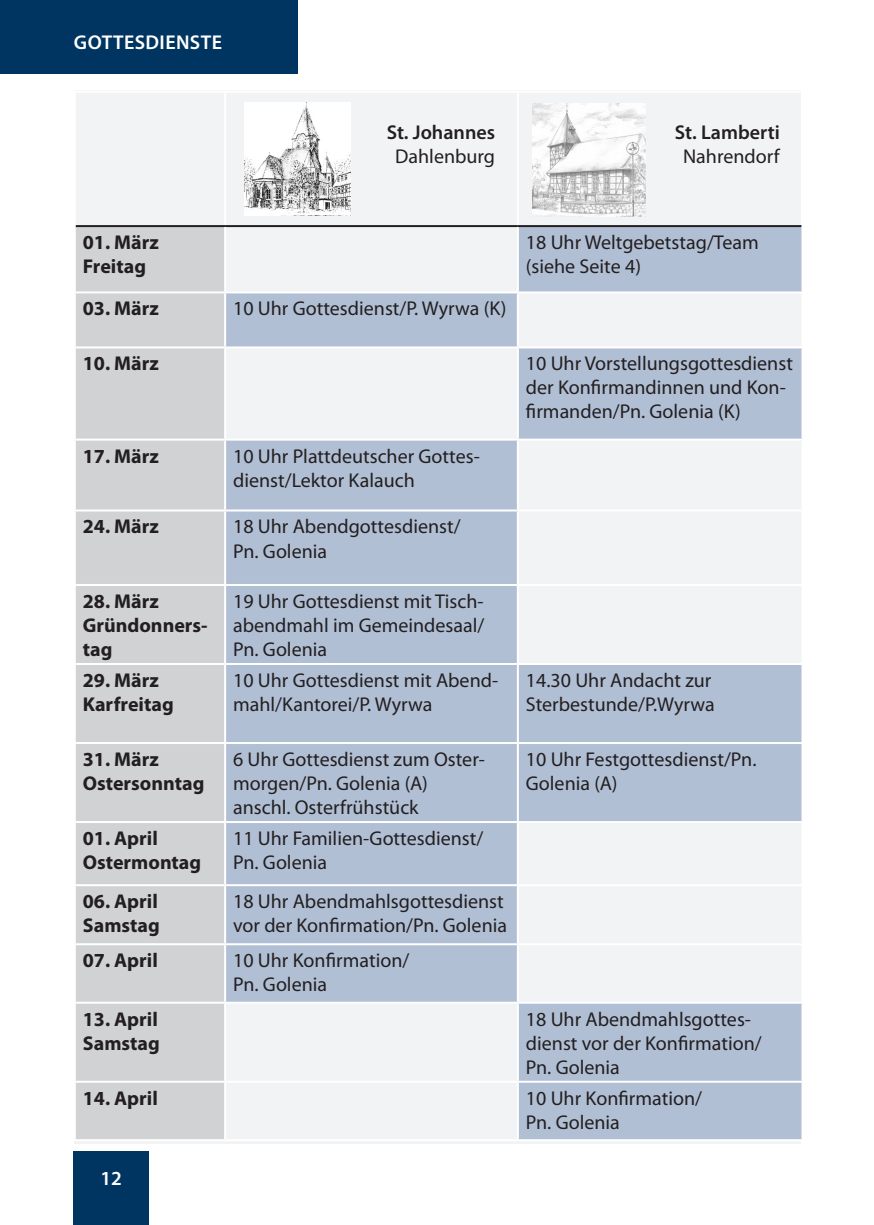
<style>
.page{position:relative;width:874px;height:1225px;background:#fff}
.page>*{position:absolute;margin:0;border:0;box-sizing:border-box;transform-origin:0 0}
.t1{font:20px/24px "Myriad Pro";color:#231f20}
.t2{font:700 20px/24px "Myriad Pro";color:#231f20}
.t3{font:600 20px "Myriad Pro";color:#231f20}
.t4{font:600 20px "Myriad Pro";letter-spacing:.02em;color:#fff}
</style>
<div class="page">
<div style="left:0;top:0;width:297px;height:74px;background:#003562"></div>
<div style="left:74px;top:1151px;width:75px;height:74px;background:#003562"></div>
<div style="left:74px;top:91px;width:725px;height:1053px;background:#f2f3f4"></div>
<div style="left:76px;top:227px;width:148px;height:912px;background:#d1d2d4"></div>
<svg style="left:226px;top:227px;width:575px;height:912px"></svg>
<svg style="left:226px;top:348px;width:575px;height:653px;fill:#b1bfd5"></svg>
<hr style="left:74px;top:91px;width:151px;height:2px;background:#fff">
<hr style="left:74px;top:93px;width:2px;height:133px;background:#fff">
<hr style="left:225px;top:91px;width:292px;height:2px;background:#fff">
<hr style="left:224px;top:93px;width:2px;height:132px;background:#fff">
<hr style="left:517px;top:91px;width:286px;height:2px;background:#fff">
<hr style="left:516px;top:93px;width:2px;height:132px;background:#fff">
<hr style="left:74px;top:226px;width:2px;height:65px;background:#fff">
<hr style="left:74px;top:291px;width:151px;height:2px;background:#fff">
<hr style="left:74px;top:293px;width:2px;height:53px;background:#fff">
<hr style="left:74px;top:346px;width:151px;height:2px;background:#fff">
<hr style="left:74px;top:348px;width:2px;height:90px;background:#fff">
<hr style="left:74px;top:438px;width:151px;height:2px;background:#fff">
<hr style="left:74px;top:440px;width:2px;height:69px;background:#fff">
<hr style="left:74px;top:509px;width:151px;height:2px;background:#fff">
<hr style="left:74px;top:511px;width:2px;height:73px;background:#fff">
<hr style="left:74px;top:584px;width:151px;height:2px;background:#fff">
<hr style="left:74px;top:586px;width:2px;height:77px;background:#fff">
<hr style="left:74px;top:663px;width:151px;height:2px;background:#fff">
<hr style="left:74px;top:665px;width:2px;height:77px;background:#fff">
<hr style="left:74px;top:742px;width:151px;height:2px;background:#fff">
<hr style="left:74px;top:744px;width:2px;height:77px;background:#fff">
<hr style="left:74px;top:821px;width:151px;height:2px;background:#fff">
<hr style="left:74px;top:823px;width:2px;height:61px;background:#fff">
<hr style="left:225px;top:821px;width:292px;height:2px;background:#fff">
<hr style="left:517px;top:821px;width:286px;height:2px;background:#fff">
<hr style="left:74px;top:884px;width:151px;height:2px;background:#fff">
<hr style="left:74px;top:886px;width:2px;height:57px;background:#fff">
<hr style="left:225px;top:884px;width:292px;height:2px;background:#fff">
<hr style="left:517px;top:884px;width:286px;height:2px;background:#fff">
<hr style="left:74px;top:943px;width:151px;height:2px;background:#fff">
<hr style="left:74px;top:945px;width:2px;height:56px;background:#fff">
<hr style="left:225px;top:943px;width:292px;height:2px;background:#fff">
<hr style="left:517px;top:943px;width:286px;height:2px;background:#fff">
<hr style="left:74px;top:1001px;width:151px;height:2px;background:#fff">
<hr style="left:74px;top:1003px;width:2px;height:77px;background:#fff">
<hr style="left:225px;top:1001px;width:292px;height:2px;background:#fff">
<hr style="left:517px;top:1001px;width:286px;height:2px;background:#fff">
<hr style="left:74px;top:1080px;width:151px;height:2px;background:#fff">
<hr style="left:74px;top:1082px;width:2px;height:57px;background:#fff">
<hr style="left:225px;top:1080px;width:292px;height:2px;background:#fff">
<hr style="left:517px;top:1080px;width:286px;height:2px;background:#fff">
<hr style="left:74px;top:1139px;width:151px;height:2px;background:#fff">
<hr style="left:225px;top:1139px;width:292px;height:2px;background:#fff">
<hr style="left:517px;top:1139px;width:286px;height:2px;background:#fff">
<hr style="left:76px;top:225px;width:149px;height:2px;background:#231f20">
<hr style="left:225px;top:225px;width:292px;height:2px;background:#231f20">
<hr style="left:517px;top:225px;width:284px;height:2px;background:#231f20">
<hr style="left:224px;top:348px;width:2px;height:90px;background:#fff">
<hr style="left:517px;top:346px;width:286px;height:2px;background:#fff">
<hr style="left:516px;top:348px;width:2px;height:90px;background:#fff">
<hr style="left:225px;top:438px;width:292px;height:2px;background:#fff">
<hr style="left:224px;top:440px;width:2px;height:69px;background:#fff">
<hr style="left:224px;top:586px;width:2px;height:77px;background:#fff">
<hr style="left:517px;top:584px;width:286px;height:2px;background:#fff">
<hr style="left:516px;top:586px;width:2px;height:77px;background:#fff">
<hr style="left:225px;top:663px;width:292px;height:2px;background:#fff">
<hr style="left:224px;top:665px;width:2px;height:77px;background:#fff">
<hr style="left:517px;top:663px;width:286px;height:2px;background:#fff">
<hr style="left:516px;top:665px;width:2px;height:77px;background:#fff">
<hr style="left:225px;top:742px;width:292px;height:2px;background:#fff">
<hr style="left:224px;top:744px;width:2px;height:77px;background:#fff">
<hr style="left:517px;top:742px;width:286px;height:2px;background:#fff">
<hr style="left:516px;top:744px;width:2px;height:77px;background:#fff">
<hr style="left:224px;top:823px;width:2px;height:61px;background:#fff">
<hr style="left:516px;top:823px;width:2px;height:61px;background:#fff">
<hr style="left:224px;top:886px;width:2px;height:57px;background:#fff">
<hr style="left:516px;top:886px;width:2px;height:57px;background:#fff">
<hr style="left:224px;top:945px;width:2px;height:56px;background:#fff">
<hr style="left:516px;top:945px;width:2px;height:56px;background:#fff">
<hr style="left:224px;top:1003px;width:2px;height:77px;background:#fff">
<hr style="left:516px;top:1003px;width:2px;height:77px;background:#fff">
<hr style="left:224px;top:1082px;width:2px;height:57px;background:#fff">
<hr style="left:516px;top:1082px;width:2px;height:57px;background:#fff">
<hr style="left:224px;top:227px;width:2px;height:64px;background:#fff">
<hr style="left:517px;top:438px;width:286px;height:2px;background:#fff">
<hr style="left:516px;top:440px;width:2px;height:69px;background:#fff">
<hr style="left:517px;top:509px;width:286px;height:2px;background:#fff">
<hr style="left:225px;top:291px;width:292px;height:2px;background:#fff">
<hr style="left:224px;top:293px;width:2px;height:53px;background:#fff">
<hr style="left:516px;top:293px;width:2px;height:53px;background:#fff">
<hr style="left:225px;top:346px;width:292px;height:2px;background:#fff">
<hr style="left:516px;top:227px;width:2px;height:64px;background:#fff">
<hr style="left:517px;top:291px;width:286px;height:2px;background:#fff">
<hr style="left:225px;top:509px;width:292px;height:2px;background:#fff">
<hr style="left:224px;top:511px;width:2px;height:73px;background:#fff">
<hr style="left:516px;top:511px;width:2px;height:73px;background:#fff">
<hr style="left:225px;top:584px;width:292px;height:2px;background:#fff">
<img style="left:532px;top:103px;width:113px;height:114px">
<img style="left:245px;top:102px;width:106px;height:113px">
<p class="t4" style="left:74px;top:30px;width:61px">Gottesdie</p>
<p class="t4" style="left:176px;top:30px;width:45px">nste</p>
<p class="t3" style="left:386px;top:119px;width:110px">St. Johannes</p>
<p class="t1" style="left:395px;top:144px;width:101px">Dahlenburg</p>
<p class="t3" style="left:674px;top:119px;width:106px">St. Lamberti</p>
<p class="t1" style="left:682px;top:144px;width:98px">Nahrendorf</p>
<p class="t2" style="left:83px;top:230px;width:78px">01. März<br>Freitag</p>
<p class="t1" style="left:525px;top:230px;width:234px">18 Uhr Weltgebetstag/Team (siehe Seite 4)</p>
<p class="t2" style="left:83px;top:296px;width:78px">03. März</p>
<p class="t1" style="left:233px;top:296px;width:275px">10 Uhr Gottesdienst/P. Wyrwa (K)</p>
<p class="t2" style="left:83px;top:351px;width:78px">10. März</p>
<p class="t1" style="left:525px;top:351px;width:268px">10 Uhr Vorstellungsgottesdienst der Konfirmandinnen und Kon&shy;firmanden/Pn. Golenia (K)</p>
<p class="t2" style="left:83px;top:443px;width:78px">17. März</p>
<p class="t1" style="left:233px;top:443px;width:248px">10 Uhr Plattdeutscher Gottes&shy;dienst/Lektor Kalauch</p>
<p class="t2" style="left:83px;top:514px;width:78px">24. März</p>
<p class="t1" style="left:233px;top:514px;width:229px">18 Uhr Abendgottesdienst/<br>Pn. Golenia</p>
<p class="t2" style="left:83px;top:588px;width:126px">28. März<br>Gründonners&shy;tag</p>
<p class="t1" style="left:233px;top:589px;width:253px;text-align:justify">19 Uhr Gottesdienst mit Tisch&shy;abendmahl im Gemeindesaal/ Pn. Golenia</p>
<p class="t2" style="left:83px;top:667px;width:92px">29. März<br>Karfreitag</p>
<p class="t1" style="left:233px;top:668px;width:266px">10 Uhr Gottesdienst mit Abend&shy;mahl/Kantorei/P. Wyrwa</p>
<p class="t1" style="left:525px;top:668px;width:190px">14.30 Uhr Andacht zur<br>Sterbestunde/P.Wyrwa</p>
<p class="t2" style="left:83px;top:746px;width:123px">31. März<br>Ostersonntag</p>
<p class="t1" style="left:233px;top:747px;width:253px">6 Uhr Gottesdienst zum Oster&shy;morgen/Pn. Golenia (A) anschl. Osterfrühstück</p>
<p class="t1" style="left:525px;top:747px;width:232px">10 Uhr Festgottesdienst/Pn.<br>Golenia (A)</p>
<p class="t2" style="left:83px;top:825px;width:120px">01. April<br>Ostermontag</p>
<p class="t1" style="left:233px;top:826px;width:251px">11 Uhr Familien-Gottesdienst/<br>Pn. Golenia</p>
<p class="t2" style="left:83px;top:888px;width:79px">06. April<br>Samstag</p>
<p class="t1" style="left:233px;top:889px;width:275px">18 Uhr Abendmahlsgottesdienst vor der Konfirmation/Pn. Golenia</p>
<p class="t2" style="left:83px;top:948px;width:76px">07. April</p>
<p class="t1" style="left:233px;top:948px;width:178px">10 Uhr Konfirmation/<br>Pn. Golenia</p>
<p class="t2" style="left:83px;top:1006px;width:78px">13. April<br>Samstag</p>
<p class="t1" style="left:525px;top:1006px;width:237px">18 Uhr Abendmahlsgottes&shy;dienst vor der Konfirmation/<br>Pn. Golenia</p>
<p class="t2" style="left:83px;top:1085px;width:76px">14. April</p>
<p class="t1" style="left:525px;top:1085px;width:178px">10 Uhr Konfirmation/<br>Pn. Golenia</p>
<p class="t4" style="left:100px;top:1165px;width:23px">12</p>
</div>
